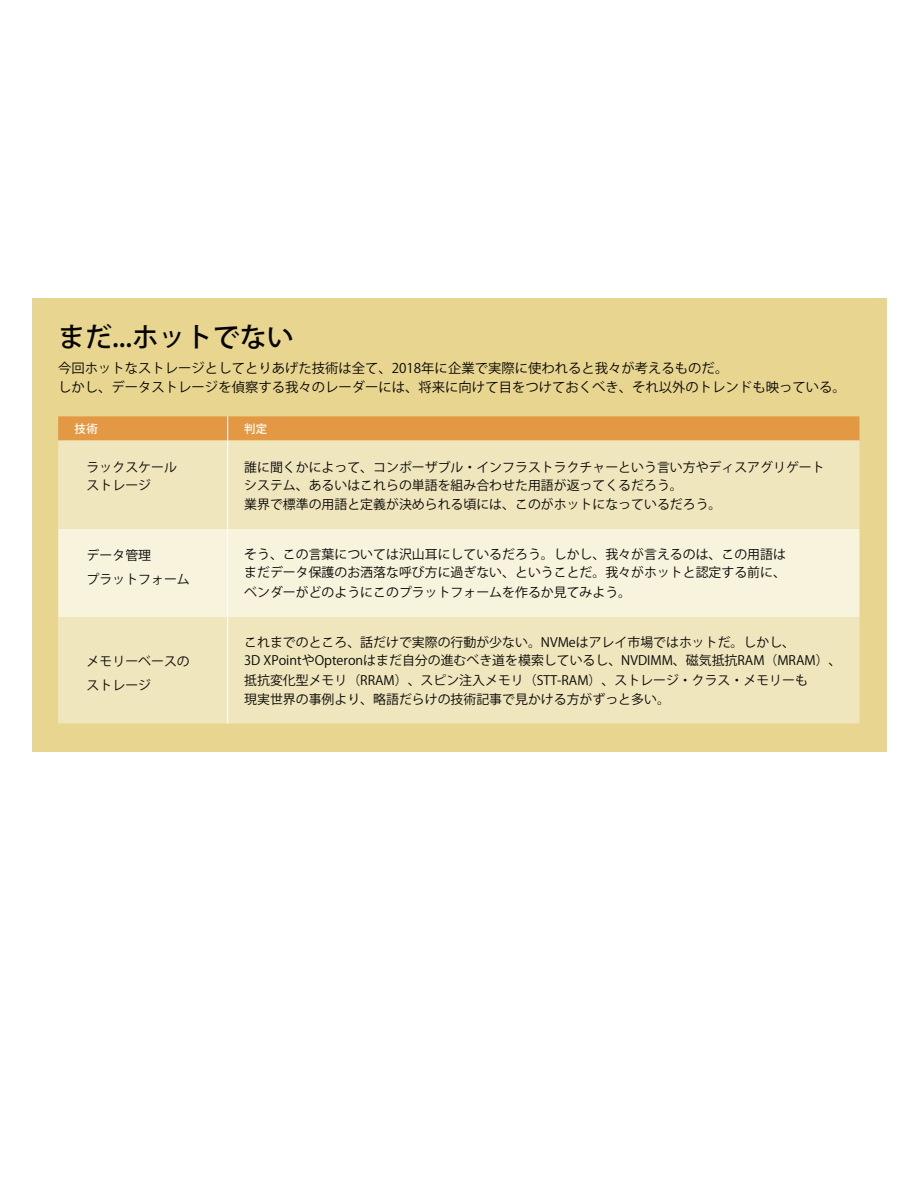
<style>
.page{position:relative;width:918px;height:1188px;background:#fff}
.page>*{position:absolute;margin:0;border:0;box-sizing:border-box;transform-origin:0 0}
.t1{font:500 27px "Koz Go Pr 6 N";color:#050504}
.t2{font:13.35px/19.5px "Koz Go Pr 6 N";color:#050504}
.t3{font:12.9px/18px "Koz Go Pr 6 N";color:#050504}
.t4{font:500 11.4px "Koz Go Pr 6 N";color:#fff}
</style>
<div class="page">
<div style="left:32px;top:298px;width:855px;height:454px;background:#e8d690"></div>
<div style="left:58px;top:441px;width:802px;height:282px;background:#f0e6bd"></div>
<div style="left:58px;top:529px;width:802px;height:88px;background:#f8f3dc"></div>
<hr style="left:227px;top:441px;width:1px;height:88px;background:#fff">
<hr style="left:227px;top:529px;width:1px;height:88px;background:#fff">
<hr style="left:227px;top:617px;width:1px;height:106px;background:#fff">
<svg style="left:58px;top:416px;width:802px;height:25px;background:#e39c48"></svg>
<h1 class="t1" style="left:58px;top:322px;width:237px">まだ...ホットでない</h1>
<p class="t2" style="left:58px;top:359px;width:789px">今回ホットなストレージとしてとりあげた技術は全て、2018年に企業で実際に使われると我々が考えるものだ。<br>しかし、データストレージを偵察する我々のレーダーには、将来に向けて目をつけておくべき、それ以外のトレンドも映っている。</p>
<p class="t4" style="left:75px;top:422px;width:25px">技術</p>
<p class="t4" style="left:244px;top:422px;width:25px">判定</p>
<p class="t3" style="left:87px;top:458px;width:92px">ラックスケールストレージ</p>
<p class="t3" style="left:244px;top:458px;width:582px">誰に聞くかによって、コンポーザブル・インフラストラクチャーという言い方やディスアグリゲートシステム、あるいはこれらの単語を組み合わせた用語が返ってくるだろう。</p>
<p class="t3" style="left:87px;top:547px;width:66px">データ管理</p>
<p class="t3" style="left:87px;top:571px;width:105px">プラットフォーム</p>
<p class="t3" style="left:87px;top:650px;width:105px;line-height:24px">メモリーベースのストレージ</p>
<p class="t3" style="left:244px;top:496px;width:479px">業界で標準の用語と定義が決められる頃には、このがホットになっているだろう。</p>
<p class="t3" style="left:244px;top:546px;width:543px">そう、この言葉については沢山耳にしているだろう。しかし、我々が言えるのは、この用語はまだデータ保護のお洒落な呼び方に過ぎない、ということだ。我々がホットと認定する前に、</p>
<p class="t3" style="left:244px;top:583px;width:388px">ベンダーがどのようにこのプラットフォームを作るか見てみよう。</p>
<p class="t3" style="left:244px;top:634px;width:552px">これまでのところ、話だけで実際の行動が少ない。NVMeはアレイ市場ではホットだ。しかし、</p>
<p class="t3" style="left:244px;top:670px;width:565px;line-height:19.5px">抵抗変化型メモリ（RRAM）、スピン注入メモリ（STT-RAM）、ストレージ・クラス・メモリーも現実世界の事例より、略語だらけの技術記事で見かける方がずっと多い。</p>
<p class="t3" style="left:244px;top:652px;width:599px">3D XPointやOpteronはまだ自分の進むべき道を模索しているし、NVDIMM、磁気抵抗RAM（MRAM）、</p>
</div>
